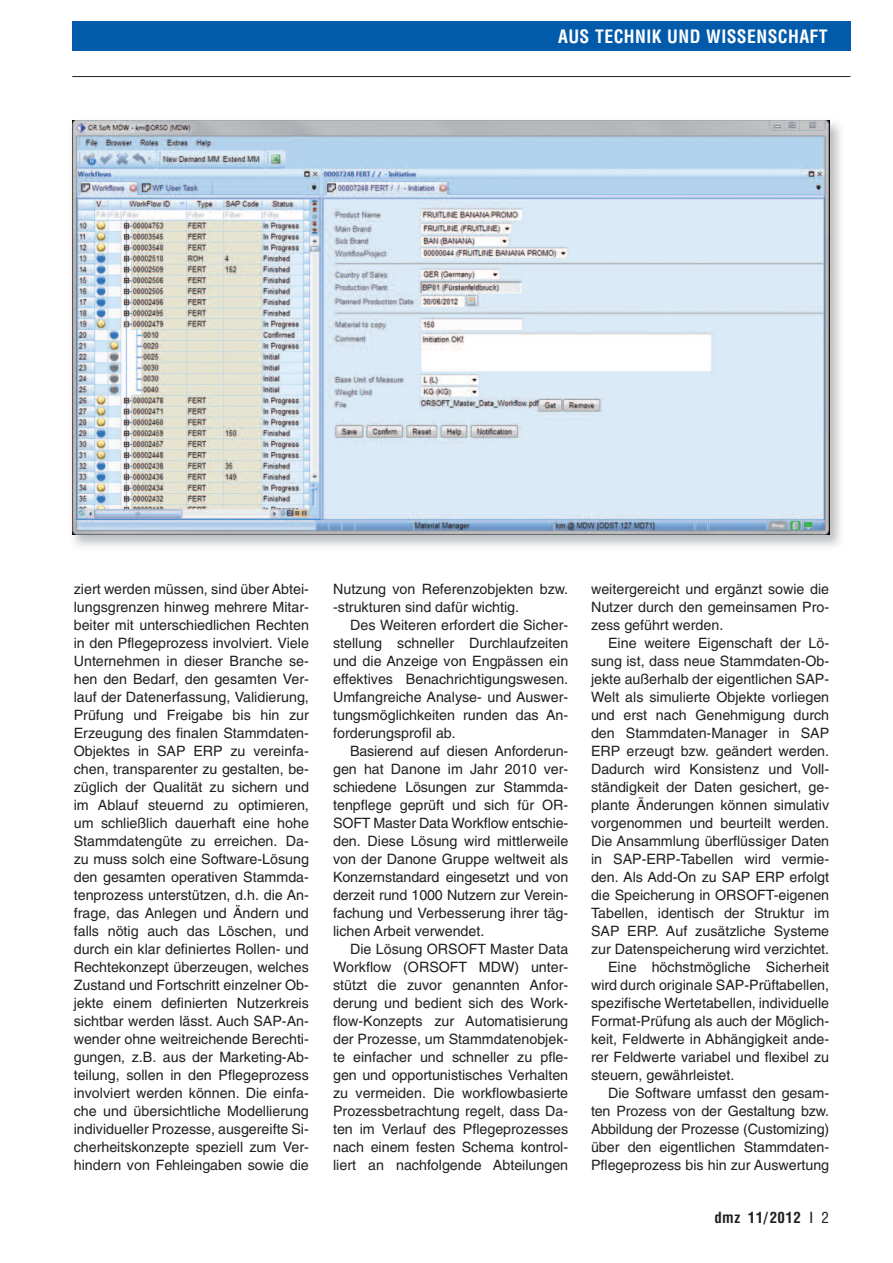
<style>
.page{position:relative;width:893px;height:1263px;background:#fff}
.page>*{position:absolute;margin:0;border:0;box-sizing:border-box;transform-origin:0 0}
.t1{font:700 condensed 18px "Helvetica";letter-spacing:.025em;color:#fff}
.t2{font:700 condensed 15px "Helvetica";letter-spacing:.025em;color:#231f20}
.t3{font:14.25px/18px "Helvetica";color:#231f20;text-align:justify}
.s1{font-weight:400}
</style>
<div class="page">
<div style="left:72px;top:21px;width:778px;height:30px;background:#015aaa"></div>
<hr style="left:72px;top:76px;width:778px;height:1px;background:#231f20">
<img style="left:72px;top:120px;width:769px;height:427px">
<img style="left:72px;top:121px;width:757px;height:413px">
<p class="t1" style="left:558px;top:26px;width:271px">AUS TECHNIK UND WISSENSCHAFT</p>
<p class="t3" style="left:74px;top:581px;width:237px">ziert werden müssen, sind über Abtei&shy;lungsgrenzen hinweg mehrere Mitar&shy;beiter mit unterschiedlichen Rechten in den Pflegeprozess involviert. Viele Unternehmen in dieser Branche se&shy;hen den Bedarf, den gesamten Ver&shy;lauf der Datenerfassung, Validierung, Prüfung und Freigabe bis hin zur Erzeugung des finalen Stammdaten-Objektes in SAP ERP zu vereinfa&shy;chen, transparenter zu gestalten, be&shy;züglich der Qualität zu sichern und im Ablauf steuernd zu optimieren, um schließlich dauerhaft eine hohe Stammdatengüte zu erreichen. Da&shy;zu muss solch eine Software-Lösung den gesamten operativen Stammda&shy;tenprozess unterstützen, d.h. die An&shy;frage, das Anlegen und Ändern und falls nötig auch das Löschen, und durch ein klar definiertes Rollen- und Rechtekonzept überzeugen, welches Zustand und Fortschritt einzelner Ob&shy;jekte einem definierten Nutzerkreis sichtbar werden lässt. Auch SAP-An&shy;wender ohne weitreichende Berechti&shy;gungen, z.B. aus der Marketing-Ab&shy;teilung, sollen in den Pflegeprozess involviert werden können. Die einfa&shy;che und übersichtliche Modellierung individueller Prozesse, ausgereifte Si&shy;cherheitskonzepte speziell zum Ver&shy;hindern von Fehleingaben sowie die</p>
<p class="t3" style="left:333px;top:581px;width:237px">Nutzung von Referenzobjekten bzw. -strukturen sind dafür wichtig.</p>
<p class="t3" style="left:333px;top:617px;width:237px;text-indent:17px">Des Weiteren erfordert die Sicher&shy;stellung schneller Durchlaufzeiten und die Anzeige von Engpässen ein effektives Benachrichtigungswesen.<br>Umfangreiche Analyse- und Auswer&shy;tungsmöglichkeiten runden das An&shy;forderungsprofil ab.</p>
<p class="t3" style="left:333px;top:743px;width:237px;text-indent:17px">Basierend auf diesen Anforderun&shy;gen hat Danone im Jahr 2010 ver&shy;schiedene Lösungen zur Stammda&shy;tenpflege geprüft und sich für OR-SOFT Master Data Workflow entschie&shy;den. Diese Lösung wird mittlerweile von der Danone Gruppe weltweit als Konzernstandard eingesetzt und von derzeit rund 1000 Nutzern zur Verein&shy;fachung und Verbesserung ihrer täg&shy;lichen Arbeit verwendet.</p>
<p class="t3" style="left:333px;top:941px;width:237px;text-indent:17px">Die Lösung ORSOFT Master Data Workflow (ORSOFT MDW) unter&shy;stützt die zuvor genannten Anfor&shy;derung und bedient sich des Work&shy;flow-Konzepts zur Automatisierung der Prozesse, um Stammdatenobjek&shy;te einfacher und schneller zu pfle&shy;gen und opportunistisches Verhalten zu vermeiden. Die workflowbasierte Prozessbetrachtung regelt, dass Da&shy;ten im Verlauf des Pflegeprozesses nach einem festen Schema kontrol&shy;liert an nachfolgende Abteilungen</p>
<p class="t3" style="left:591px;top:581px;width:240px">weitergereicht und ergänzt sowie die Nutzer durch den gemeinsamen Pro&shy;zess geführt werden.</p>
<p class="t3" style="left:608px;top:635px;width:223px">Eine weitere Eigenschaft der Lö-</p>
<p class="t3" style="left:591px;top:653px;width:240px">sung ist, dass neue Stammdaten-Ob-</p>
<p class="t3" style="left:591px;top:671px;width:240px">jekte außerhalb der eigentlichen SAP-</p>
<p class="t3" style="left:591px;top:689px;width:240px">Welt als simulierte Objekte vorliegen</p>
<p class="t3" style="left:591px;top:707px;width:240px">und erst nach Genehmigung durch</p>
<p class="t3" style="left:591px;top:725px;width:240px">den Stammdaten-Manager in SAP</p>
<p class="t3" style="left:591px;top:743px;width:240px">ERP erzeugt bzw. geändert werden.</p>
<p class="t3" style="left:591px;top:761px;width:240px">Dadurch wird Konsistenz und Voll-</p>
<p class="t3" style="left:591px;top:779px;width:240px">ständigkeit der Daten gesichert, ge-</p>
<p class="t3" style="left:591px;top:797px;width:240px">plante Änderungen können simulativ</p>
<p class="t3" style="left:591px;top:815px;width:240px">vorgenommen und beurteilt werden.</p>
<p class="t3" style="left:591px;top:833px;width:240px">Die Ansammlung überflüssiger Daten</p>
<p class="t3" style="left:591px;top:851px;width:240px">in SAP-ERP-Tabellen wird vermie-</p>
<p class="t3" style="left:591px;top:869px;width:240px">den. Als Add-On zu SAP ERP erfolgt</p>
<p class="t3" style="left:591px;top:887px;width:240px">die Speicherung in ORSOFT-eigenen</p>
<p class="t3" style="left:591px;top:905px;width:240px">Tabellen, identisch der Struktur im</p>
<p class="t3" style="left:591px;top:923px;width:240px">SAP ERP. Auf zusätzliche Systeme</p>
<p class="t3" style="left:591px;top:941px;width:240px">zur Datenspeicherung wird verzichtet.</p>
<p class="t3" style="left:608px;top:959px;width:223px">Eine höchstmögliche Sicherheit</p>
<p class="t3" style="left:591px;top:977px;width:240px">wird durch originale SAP-Prüftabellen,</p>
<p class="t3" style="left:591px;top:995px;width:240px">spezifische Wertetabellen, individuelle</p>
<p class="t3" style="left:591px;top:1013px;width:240px">Format-Prüfung als auch der Möglich-</p>
<p class="t3" style="left:591px;top:1031px;width:240px">keit, Feldwerte in Abhängigkeit ande-</p>
<p class="t3" style="left:591px;top:1049px;width:240px">rer Feldwerte variabel und flexibel zu</p>
<p class="t3" style="left:591px;top:1067px;width:145px">steuern, gewährleistet.</p>
<p class="t3" style="left:608px;top:1085px;width:223px">Die Software umfasst den gesam-</p>
<p class="t3" style="left:591px;top:1103px;width:240px">ten Prozess von der Gestaltung bzw.</p>
<p class="t3" style="left:591px;top:1121px;width:240px">Abbildung der Prozesse (Customizing)</p>
<p class="t3" style="left:591px;top:1139px;width:240px">über den eigentlichen Stammdaten-</p>
<p class="t3" style="left:591px;top:1157px;width:240px">Pflegeprozess bis hin zur Auswertung</p>
<p class="t2" style="left:714px;top:1209px;width:116px">dmz 11/2012 | <span class="s1">2</span></p>
</div>
